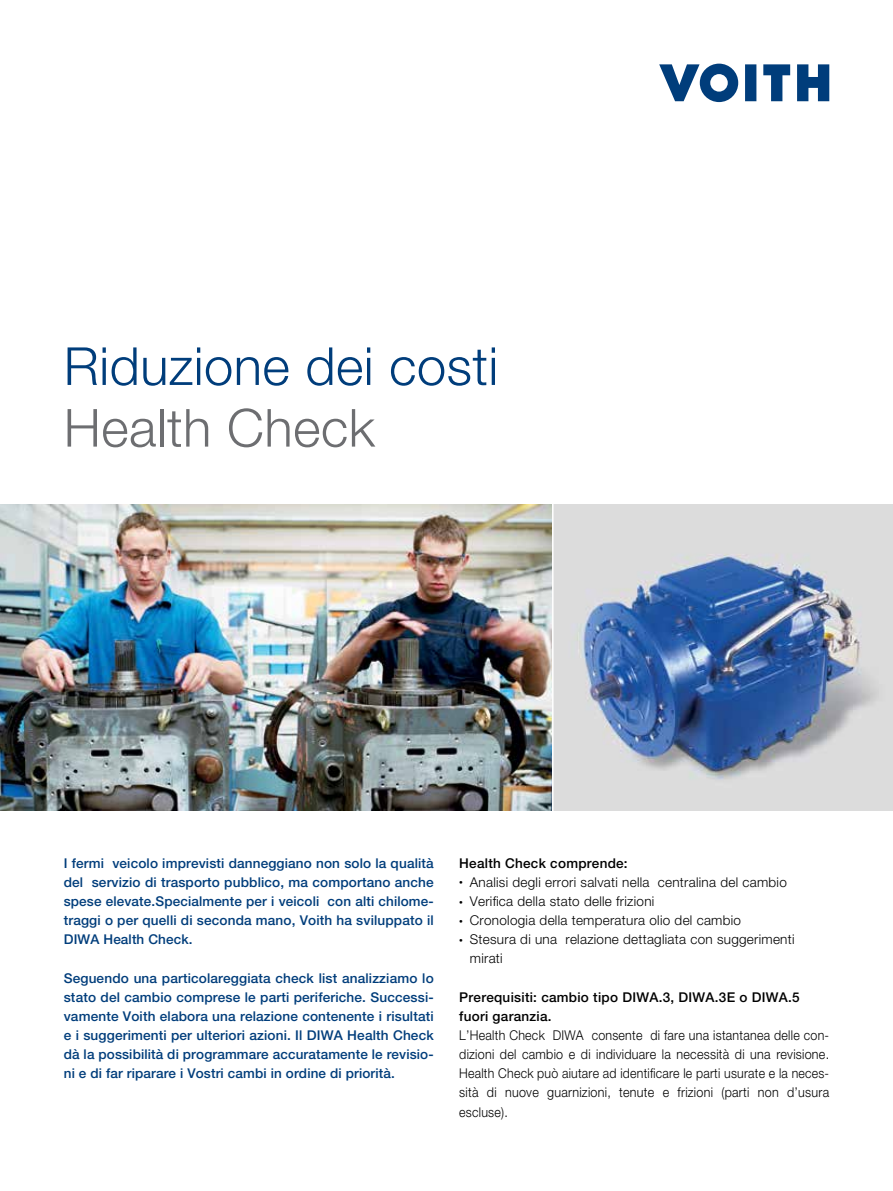
<style>
.page{position:relative;width:893px;height:1191px;background:#fff}
.page>*{position:absolute;margin:0;border:0;box-sizing:border-box;transform-origin:0 0}
.t1{font:300 52.5px "Helvetica Neue LT Pro";letter-spacing:.01em;color:#003d7b}
.t2{font:300 52.5px "Helvetica Neue LT Pro";letter-spacing:.01em;color:#6d6e71}
.t3{font:500 13.5px/19.2px "Helvetica Neue LT Pro";letter-spacing:.01em;color:#003d7b;text-align:justify}
.t4{font:300 13.5px/19.2px "Helvetica Neue LT Pro";letter-spacing:.02em;color:#000;text-align:justify;scale:.92 1}
.t5{font:300 13.5px/19.2px "Helvetica Neue LT Pro";letter-spacing:.02em;color:#000}
.t6{font:500 13.5px/19.2px "Helvetica Neue LT Pro";letter-spacing:.02em;color:#000}
.s1{font-size:7.5px}
</style>
<div class="page">
<img style="left:0;top:504px;width:552px;height:306px">
<img style="left:554px;top:504px;width:339px;height:306px">
<svg style="left:659px;top:64px;width:79px;height:38px"></svg>
<svg style="left:745px;top:64px;width:11px;height:37px"></svg>
<svg style="left:763px;top:64px;width:27px;height:37px"></svg>
<svg style="left:797px;top:64px;width:32px;height:37px"></svg>
<h1 class="t1" style="left:64px;top:334px;width:436px">Riduzione dei costi</h1>
<h1 class="t2" style="left:64px;top:396px;width:313px">Health Check</h1>
<p class="t3" style="left:64px;top:853px;width:371px">I fermi veicolo imprevisti danneggiano non solo la qualità del servizio di trasporto pubblico, ma comportano anche spese elevate.Specialmente per i veicoli con alti chilome&shy;traggi o per quelli di seconda mano, Voith ha sviluppato il DIWA Health Check.</p>
<p class="t3" style="left:64px;top:968px;width:371px">Seguendo una particolareggiata check list analizziamo lo stato del cambio comprese le parti periferiche. Successi&shy;vamente Voith elabora una relazione contenente i risultati e i suggerimenti per ulteriori azioni. Il DIWA Health Check dà la possibilità di programmare accuratamente le revisio&shy;ni e di far riparare i Vostri cambi in ordine di priorità.</p>
<p class="t6" style="left:459px;top:853px;width:170px">Health Check comprende:</p>
<p class="t5" style="left:459px;top:872px;width:329px"><span class="s1">•</span> Analisi degli errori salvati nella centralina del cambio</p>
<p class="t5" style="left:459px;top:891px;width:197px"><span class="s1">•</span> Verifica della stato delle frizioni</p>
<p class="t5" style="left:459px;top:910px;width:283px"><span class="s1">•</span> Cronologia della temperatura olio del cambio</p>
<p class="t5" style="left:470px;top:929px;width:326px;text-indent:-11px"><span class="s1">•</span> Stesura di una relazione dettagliata con suggerimenti mirati</p>
<p class="t6" style="left:459px;top:987px;width:342px">Prerequisiti: cambio tipo DIWA.3, DIWA.3E o DIWA.5 fuori garanzia.</p>
<p class="t4" style="left:459px;top:1025px;width:404px">L’Health Check DIWA consente di fare una istantanea delle con&shy;dizioni del cambio e di individuare la necessità di una revisione.<br>Health Check può aiutare ad identificare le parti usurate e la neces&shy;sità di nuove guarnizioni, tenute e frizioni (parti non d’usura escluse).</p>
</div>
